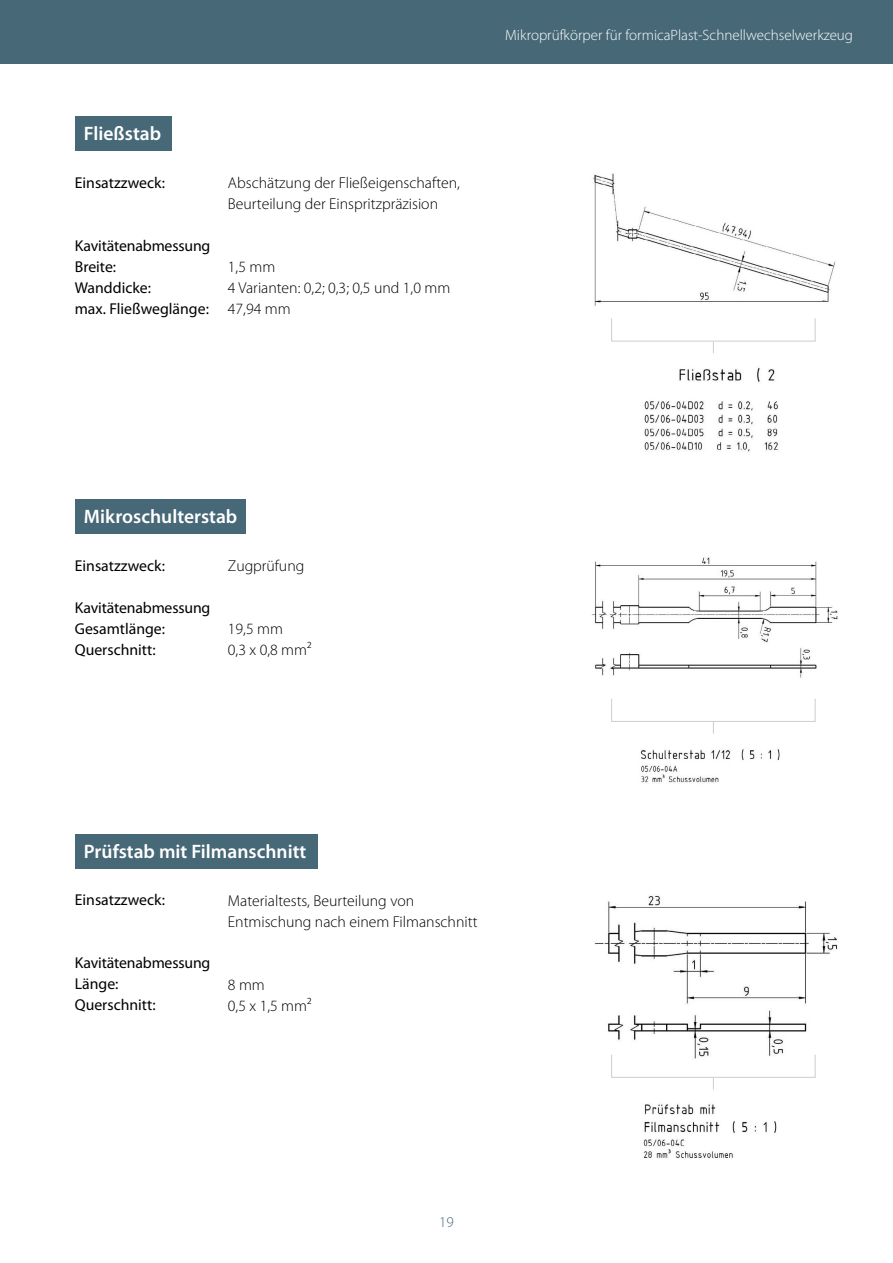
<style>
.page{position:relative;width:893px;height:1263px;background:#fff}
.page>*{position:absolute;margin:0;border:0;box-sizing:border-box;transform-origin:0 0}
.t1{font:600 19.5px "Myriad Pro";color:#fff}
.t2{font:300 15.75px/21px "Myriad Pro";color:#000}
.t3{font:15.75px/21px "Myriad Pro";color:#000}
.t4{font:300 15px "Myriad Pro";color:#fff}
.t5{font:300 15px "Myriad Pro";color:#476877}
</style>
<div class="page">
<div style="left:75px;top:116px;width:96px;height:34px;background:#476877"></div>
<img style="left:593px;top:173px;width:243px;height:133px">
<img style="left:644px;top:367px;width:134px;height:85px">
<hr style="left:611px;top:341px;width:204px;height:1px;background:#cdcdcd">
<svg style="left:611px;top:318px;width:1px;height:23px"></svg>
<svg style="left:815px;top:318px;width:1px;height:23px"></svg>
<div style="left:75px;top:499px;width:170px;height:34px;background:#476877"></div>
<img style="left:592px;top:557px;width:246px;height:121px">
<img style="left:640px;top:749px;width:140px;height:34px">
<hr style="left:611px;top:721px;width:204px;height:1px;background:#cdcdcd">
<svg style="left:611px;top:699px;width:1px;height:22px"></svg>
<svg style="left:815px;top:699px;width:1px;height:23px"></svg>
<svg style="left:713px;top:722px;width:1px;height:12px"></svg>
<div style="left:75px;top:834px;width:242px;height:34px;background:#476877"></div>
<img style="left:594px;top:895px;width:243px;height:166px">
<img style="left:643px;top:1104px;width:134px;height:54px">
<hr style="left:611px;top:1077px;width:204px;height:1px;background:#cdcdcd">
<svg style="left:611px;top:1054px;width:1px;height:23px"></svg>
<svg style="left:815px;top:1054px;width:1px;height:23px"></svg>
<div style="left:0;top:0;width:893px;height:64px;background:#476877"></div>
<p class="t1" style="left:84px;top:121px;width:79px">Fließstab</p>
<p class="t3" style="left:75px;top:172px;width:92px">Einsatzzweck:</p>
<p class="t3" style="left:75px;top:235px;width:137px">Kavitätenabmessung<br>Breite:<br>Wanddicke:<br>max. Fließweglänge:</p>
<p class="t2" style="left:228px;top:172px;width:234px">Abschätzung der Fließeigenschaften,<br>Beurteilung der Einspritzpräzision</p>
<p class="t2" style="left:228px;top:256px;width:224px">1,5 mm<br>4 Varianten: 0,2; 0,3; 0,5 und 1,0 mm<br>47,94 mm</p>
<p class="t4" style="left:505px;top:27px;width:349px">Mikroprüfkörper für formicaPlast-Schnellwechselwerkzeug</p>
<p class="t1" style="left:84px;top:504px;width:155px">Mikroschulterstab</p>
<p class="t3" style="left:75px;top:554px;width:92px">Einsatzzweck:</p>
<p class="t3" style="left:75px;top:597px;width:137px">Kavitätenabmessung<br>Gesamtlänge:<br>Querschnitt:</p>
<p class="t2" style="left:228px;top:555px;width:78px">Zugprüfung</p>
<p class="t2" style="left:228px;top:618px;width:85px">19,5 mm<br>0,3 x 0,8 mm²</p>
<p class="t1" style="left:84px;top:839px;width:224px">Prüfstab mit Filmanschnitt</p>
<p class="t3" style="left:75px;top:889px;width:92px">Einsatzzweck:</p>
<p class="t2" style="left:228px;top:890px;width:251px">Materialtests, Beurteilung von<br>Entmischung nach einem Filmanschnitt</p>
<p class="t3" style="left:75px;top:952px;width:137px">Kavitätenabmessung<br>Länge:<br>Querschnitt:</p>
<p class="t2" style="left:228px;top:974px;width:85px">8 mm<br>0,5 x 1,5 mm²</p>
<p class="t5" style="left:439px;top:1214px;width:16px">19</p>
</div>
